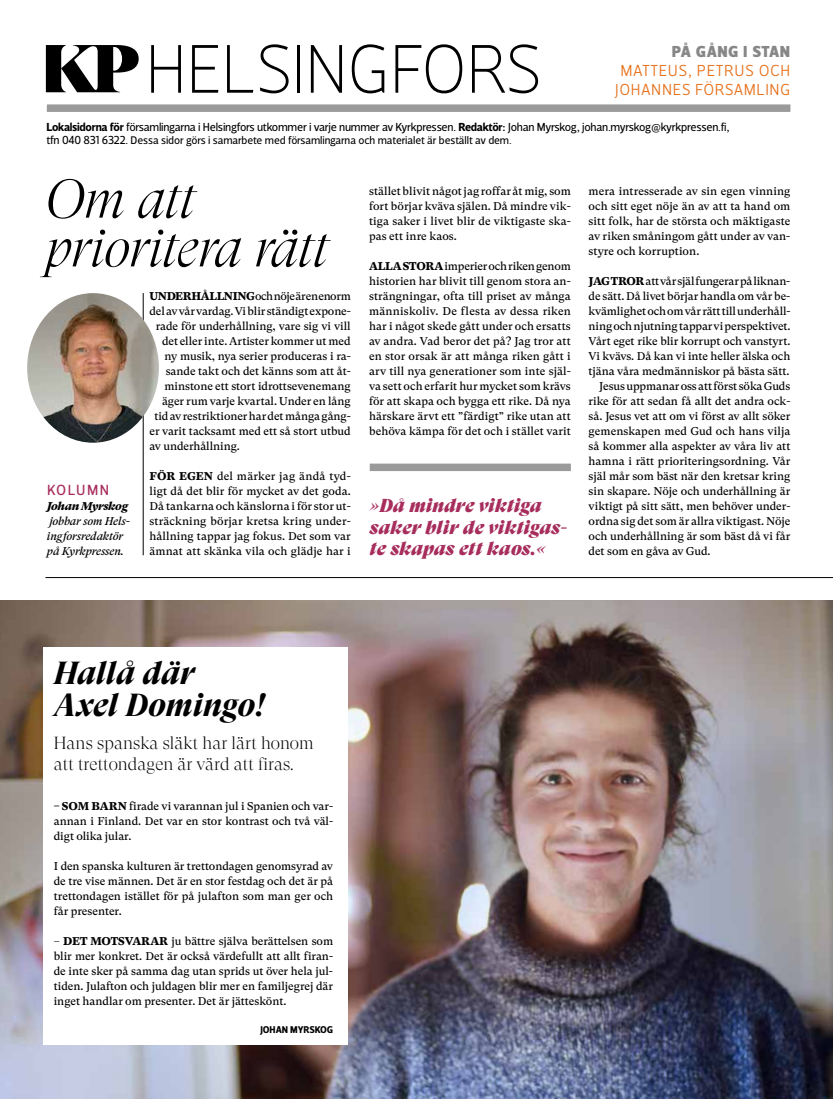
<style>
.page{position:relative;width:833px;height:1099px;background:#fff}
.page>*{position:absolute;margin:0;border:0;box-sizing:border-box;transform-origin:0 0}
.t1{font:100 70px "Velino Sans";letter-spacing:-.015em;color:#000}
.t2{font:italic 300 53.75px/48.8px "GT Super Display";letter-spacing:-.02em;color:#000}
.t3{font:italic 700 31.88px/32.5px "GT Super Display";letter-spacing:-.005em;color:#000}
.t4{font:italic 18.75px/21.2px "GT Super Display Super";letter-spacing:.005em;color:#a72d5d}
.t5{font:300 17.5px/21.2px "GT Super Display";letter-spacing:.005em;color:#000}
.t6{font:300 16.25px "Velino Sans";letter-spacing:.04em;color:#e6711c}
.t7{font:900 16.25px "Velino Sans";letter-spacing:.03em;color:#878787}
.t8{font:15px "Velino Sans";letter-spacing:.09em;color:#a72d5d}
.t9{font:11.88px "Velino Sans";letter-spacing:-.02em;color:#000}
.t10{font:11.25px/15px "GT Super Text";letter-spacing:-.005em;color:#000;text-align:justify}
.t11{font:11.25px "Velino Sans";letter-spacing:-.01em;color:#000}
.t12{font:italic 11.25px/15px "GT Super Text";letter-spacing:-.025em;color:#000}
.t13{font:11.25px "GT Super Text";letter-spacing:-.035em;color:#000}
.t14{font:italic 900 11.25px "GT Super Text";letter-spacing:-.025em;color:#000}
.t15{font:700 10px "Velino Sans";letter-spacing:-.01em;color:#000}
.s1{font-weight:700}
.s2{font-size:11.88px}
.s3{font-weight:900}
</style>
<div class="page">
<div style="left:47px;top:104px;width:743px;height:8px;background:#9a9a9a"></div>
<svg style="left:46px;top:45px;width:93px;height:47px"></svg>
<hr style="left:46px;top:577px;width:787px;height:1px;background:#000">
<hr style="left:143px;top:293px;width:1px;height:262px;background:#000">
<div style="left:370px;top:463px;width:201px;height:8px;background:#9a9a9a"></div>
<img style="left:0;top:600px;width:833px;height:498px">
<div style="left:43px;top:647px;width:305px;height:397px;background:#fff"></div>
<img style="left:27px;top:293px;width:132px;height:149px">
<h1 class="t1" style="left:145px;top:28px;width:398px">HELSINGFORS</h1>
<h3 class="t7" style="left:671px;top:42px;width:120px">PÅ GÅNG I STAN</h3>
<h3 class="t6" style="left:620px;top:61px;width:171px">MATTEUS, PETRUS OCH</h3>
<h3 class="t6" style="left:615px;top:80px;width:176px">JOHANNES FÖRSAMLING</h3>
<p class="t9" style="left:46px;top:120px;width:684px"><span class="s1">Lokalsidorna för</span> församlingarna i Helsingfors utkommer i varje nummer av Kyrkpressen. <span class="s1">Redaktör:</span> Johan Myrskog, johan.myrskog@kyrkpressen.fi,</p>
<p class="t11" style="left:46px;top:134px;width:467px"><span class="s2">tfn 040 831 6322.</span> Dessa sidor görs i samarbete med församlingarna och materialet är beställt av dem.</p>
<h2 class="t2" style="left:45px;top:175px;width:285px">Om att prioritera rätt</h2>
<h3 class="t8" style="left:47px;top:481px;width:64px">KOLUMN</h3>
<p class="t14" style="left:47px;top:500px;width:83px">Johan Myrskog</p>
<p class="t12" style="left:47px;top:514px;width:84px">jobbar som Hels&shy;ingforsredaktör på Kyrkpressen.</p>
<p class="t13" style="left:149px;top:290px;width:203px"><span class="s3">UNDERHÅLLNING</span> och nöje är en enorm</p>
<p class="t10" style="left:149px;top:304px;width:203px">del av vår vardag. Vi blir ständigt expone-</p>
<p class="t10" style="left:156px;top:319px;width:196px">rade för underhållning, vare sig vi vill</p>
<p class="t10" style="left:162px;top:334px;width:190px">det eller inte. Artister kommer ut med</p>
<p class="t10" style="left:164px;top:349px;width:188px">ny musik, nya serier produceras i ra-</p>
<p class="t10" style="left:166px;top:364px;width:186px">sande takt och det känns som att åt-</p>
<p class="t10" style="left:164px;top:379px;width:188px">minstone ett stort idrottsevenemang</p>
<p class="t10" style="left:162px;top:394px;width:190px">äger rum varje kvartal. Under en lång</p>
<p class="t10" style="left:154px;top:409px;width:198px">tid av restriktioner har det många gång-</p>
<p class="t10" style="left:149px;top:424px;width:203px">er varit tacksamt med ett så stort utbud</p>
<p class="t10" style="left:149px;top:439px;width:92px">av underhållning.</p>
<p class="t10" style="left:149px;top:469px;width:203px"><span class="s3">FÖR EGEN</span> del märker jag ändå tyd&shy;ligt då det blir för mycket av det goda.<br>Då tankarna och känslorna i för stor ut&shy;sträckning börjar kretsa kring under&shy;hållning tappar jag fokus. Det som var ämnat att skänka vila och glädje har i</p>
<p class="t10" style="left:369px;top:184px;width:203px">stället blivit något jag roffar åt mig, som fort börjar kväva själen. Då mindre vik&shy;tiga saker i livet blir de viktigaste ska&shy;pas ett inre kaos.</p>
<p class="t10" style="left:369px;top:259px;width:203px"><span class="s3">ALLA STORA</span> imperier och riken genom historien har blivit till genom stora an&shy;strängningar, ofta till priset av många människoliv. De flesta av dessa riken har i något skede gått under och ersatts av andra. Vad beror det på? Jag tror att en stor orsak är att många riken gått i arv till nya generationer som inte själ&shy;va sett och erfarit hur mycket som krävs för att skapa och bygga ett rike. Då nya härskare ärvt ett ”färdigt” rike utan att behöva kämpa för det och i stället varit</p>
<h3 class="t4" style="left:370px;top:495px;width:199px">»Då mindre viktiga saker blir de viktigas&shy;te skapas ett kaos.«</h3>
<p class="t10" style="left:588px;top:184px;width:203px">mera intresserade av sin egen vinning och sitt eget nöje än av att ta hand om sitt folk, har de största och mäktigaste av riken småningom gått under av van&shy;styre och korruption.</p>
<p class="t10" style="left:588px;top:274px;width:203px"><span class="s3">JAG TROR</span> att vår själ fungerar på liknan-</p>
<p class="t10" style="left:588px;top:289px;width:203px">de sätt. Då livet börjar handla om vår be-</p>
<p class="t10" style="left:588px;top:304px;width:203px">kvämlighet och om vår rätt till underhåll-</p>
<p class="t10" style="left:588px;top:319px;width:203px">ning och njutning tappar vi perspektivet.</p>
<p class="t10" style="left:588px;top:334px;width:203px">Vårt eget rike blir korrupt och vanstyrt.</p>
<p class="t10" style="left:588px;top:349px;width:203px">Vi kvävs. Då kan vi inte heller älska och</p>
<p class="t10" style="left:588px;top:364px;width:202px">tjäna våra medmänniskor på bästa sätt.</p>
<p class="t10" style="left:599px;top:379px;width:193px">Jesus uppmanar oss att först söka Guds</p>
<p class="t10" style="left:588px;top:394px;width:203px">rike för att sedan få allt det andra ock-</p>
<p class="t10" style="left:588px;top:409px;width:203px">så. Jesus vet att om vi först av allt söker</p>
<p class="t10" style="left:588px;top:424px;width:203px">gemenskapen med Gud och hans vilja</p>
<p class="t10" style="left:588px;top:439px;width:203px">så kommer alla aspekter av våra liv att</p>
<p class="t10" style="left:588px;top:454px;width:203px">hamna i rätt prioriteringsordning. Vår</p>
<p class="t10" style="left:588px;top:469px;width:203px">själ mår som bäst när den kretsar kring</p>
<p class="t10" style="left:588px;top:483px;width:203px">sin skapare. Nöje och underhållning är</p>
<p class="t10" style="left:588px;top:498px;width:203px">viktigt på sitt sätt, men behöver under-</p>
<p class="t10" style="left:588px;top:513px;width:203px">ordna sig det som är allra viktigast. Nöje</p>
<p class="t10" style="left:588px;top:528px;width:203px">och underhållning är som bäst då vi får</p>
<p class="t10" style="left:588px;top:543px;width:123px">det som en gåva av Gud.</p>
<h3 class="t3" style="left:54px;top:657px;width:213px">Hallå där<br>Axel Domingo!</h3>
<h3 class="t5" style="left:54px;top:732px;width:261px">Hans spanska släkt har lärt honom att trettondagen är värd att firas.</h3>
<p class="t10" style="left:54px;top:799px;width:281px"><span class="s3">– SOM BARN</span> firade vi varannan jul i Spanien och var&shy;annan i Finland. Det var en stor kontrast och två väl&shy;digt olika jular.</p>
<p class="t10" style="left:54px;top:859px;width:281px">I den spanska kulturen är trettondagen genomsyrad av de tre vise männen. Det är en stor festdag och det är på trettondagen istället för på julafton som man ger och får presenter.</p>
<p class="t10" style="left:54px;top:934px;width:281px">– <span class="s3">DET MOTSVARAR</span> ju bättre själva berättelsen som blir mer konkret. Det är också värdefullt att allt firan&shy;de inte sker på samma dag utan sprids ut över hela jul&shy;tiden. Julafton och juldagen blir mer en familjegrej där inget handlar om presenter. Det är jätteskönt.</p>
<p class="t15" style="left:260px;top:1022px;width:74px">JOHAN MYRSKOG</p>
</div>
